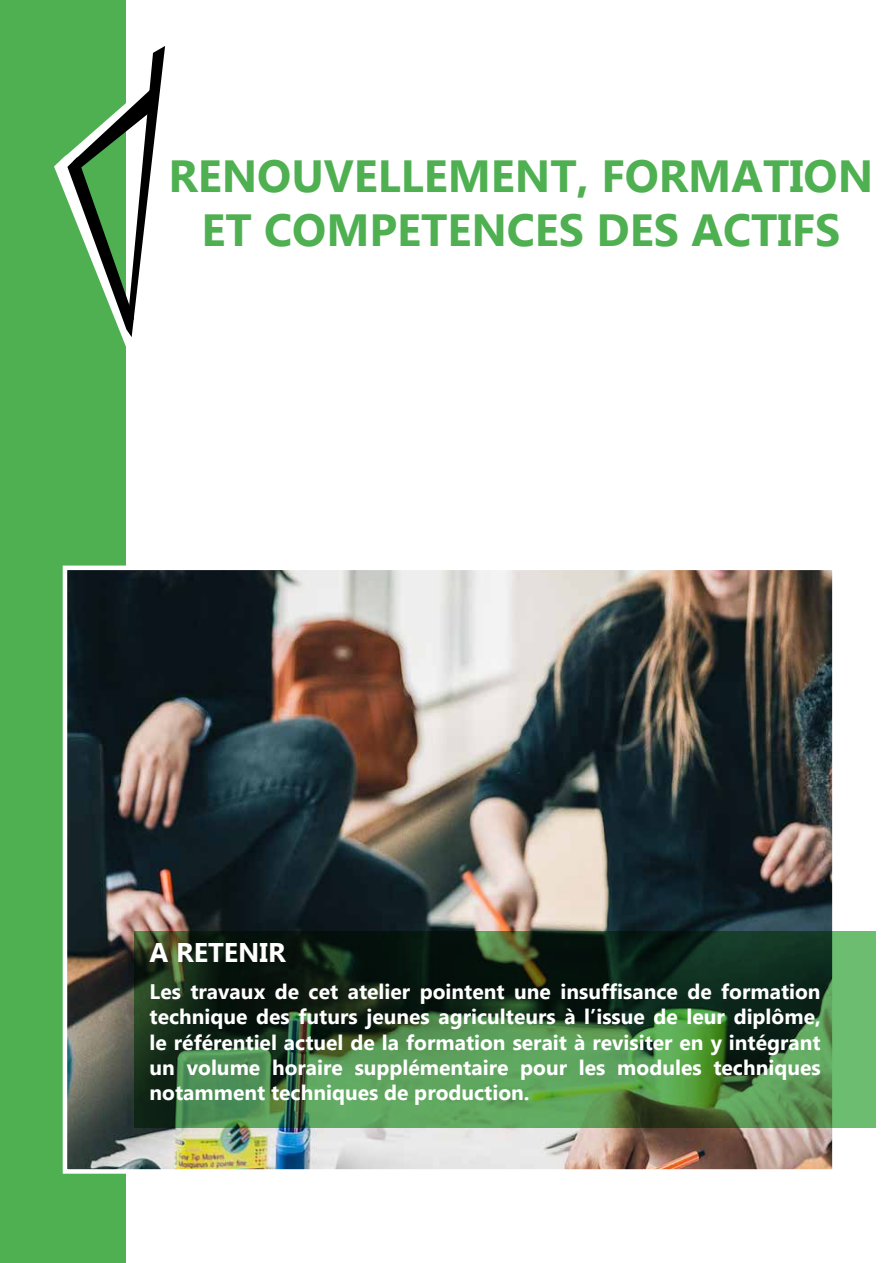
<style>
.page{position:relative;width:893px;height:1263px;background:#fff}
.page>*{position:absolute;margin:0;border:0;box-sizing:border-box;transform-origin:0 0}
.t1{font:700 45px/54px "Gadugi";color:#4eb051;text-align:center}
.t2{font:700 27px "Gadugi";color:#fff}
.t3{font:700 21px/25.2px "Gadugi";color:#fff;text-align:justify}
</style>
<div class="page">
<div style="left:0;top:0;width:125px;height:1263px;background:#4eb051"></div>
<img style="left:68px;top:571px;width:764px;height:598px">
<div style="left:63px;top:566px;width:774px;height:608px;border:4px solid #fff"></div>
<svg style="left:54px;top:28px;width:111px;height:332px"></svg>
<svg style="left:135px;top:932px;width:741px;height:196px;background:#335d34"></svg>
<h1 class="t1" style="left:168px;top:149px;width:706px">RENOUVELLEMENT, FORMATION<br>ET COMPETENCES DES ACTIFS</h1>
<p class="t2" style="left:150px;top:937px;width:138px">A RETENIR</p>
<p class="t3" style="left:150px;top:979px;width:673px">Les travaux de cet atelier pointent une insuffisance de formation technique des futurs jeunes agriculteurs à l’issue de leur diplôme, le référentiel actuel de la formation serait à revisiter en y intégrant un volume horaire supplémentaire pour les modules techniques notamment techniques de production.</p>
</div>
